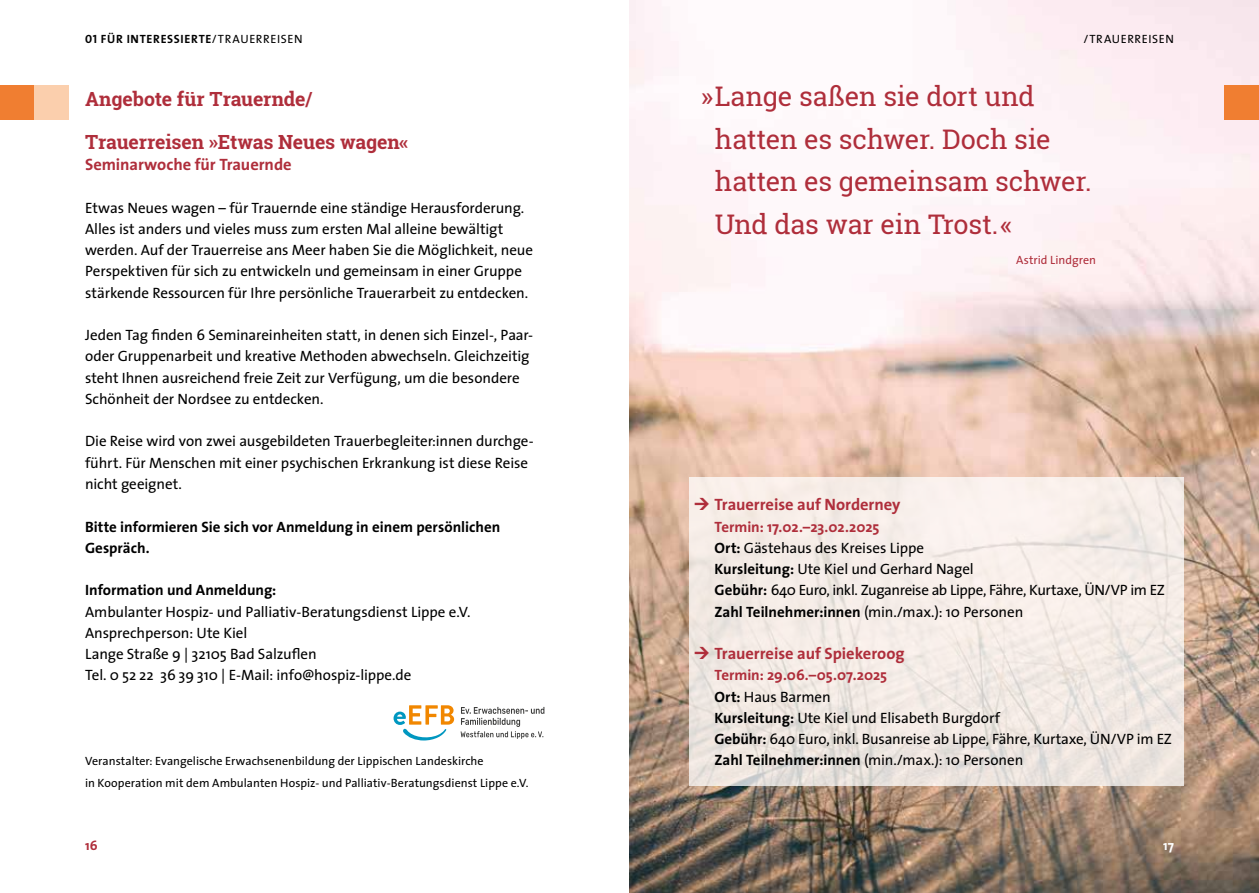
<style>
.page{position:relative;width:1259px;height:893px;background:#fff}
.page>*{position:absolute;margin:0;border:0;box-sizing:border-box;transform-origin:0 0}
.t1{font:27px/42.5px "Roboto Slab";letter-spacing:-.01em;color:#af2e3b}
.t2{font:700 19.5px/42.6px "Roboto Slab";letter-spacing:-.01em;color:#af2e3b}
.t3{font:700 16.5px "The Sans";letter-spacing:-.005em;color:#af2e3b}
.t4{font:15px/21.3px "The Sans";letter-spacing:-.005em;color:#000}
.t5{font:700 15px/21.3px "The Sans";color:#000}
.t6{font:700 13.5px "The Sans";color:#af2e3b}
.t7{font:700 13.5px "The Sans";color:#fff}
.t8{font:12px/21.3px "The Sans";letter-spacing:.005em;color:#000}
.t9{font:700 12px "The Sans";letter-spacing:.055em;color:#000}
.t10{font:12px "The Sans";letter-spacing:.005em;color:#af2e3b}
.t11{font:12px "The Sans";letter-spacing:.055em;color:#000}
.s1{font-family:"The Sans Bold Caps";font-weight:400}
.s2{font-weight:400}
.s3{font-weight:700;color:#af2e3b}
.s4{font-weight:700}
</style>
<div class="page">
<div style="left:0;top:85px;width:34px;height:34px;background:#f07e31"></div>
<div style="left:34px;top:85px;width:34px;height:34px;background:#fbcfad"></div>
<img style="left:629px;top:0;width:630px;height:893px">
<div style="left:1225px;top:85px;width:34px;height:34px;background:#f07e31"></div>
<svg style="left:393px;top:705px;width:61px;height:35px"></svg>
<svg style="left:460px;top:707px;width:84px;height:32px"></svg>
<svg style="left:689px;top:477px;width:494px;height:308px;background:#f1e9e4"></svg>
<svg style="left:695px;top:498px;width:14px;height:12px"></svg>
<svg style="left:695px;top:647px;width:14px;height:12px"></svg>
<p class="t9" style="left:85px;top:29px;width:219px"><span class="s1">01</span> FÜR INTERESSIERTE<span class="s2">/TRAUERREISEN</span></p>
<p class="t11" style="left:1083px;top:29px;width:92px">/TRAUERREISEN</p>
<h2 class="t2" style="left:85px;top:78px;width:325px">Angebote für Trauernde/<br>Trauerreisen »Etwas Neues wagen«</h2>
<p class="t3" style="left:85px;top:151px;width:208px">Seminarwoche für Trauernde</p>
<p class="t4" style="left:85px;top:196px;width:449px">Etwas Neues wagen – für Trauernde eine ständige Herausforderung.<br>Alles ist anders und vieles muss zum ersten Mal alleine bewältigt werden. Auf der Trauerreise ans Meer haben Sie die Möglichkeit, neue Perspektiven für sich zu entwickeln und gemeinsam in einer Gruppe stärkende Ressourcen für Ihre persönliche Trauerarbeit zu entdecken.</p>
<p class="t4" style="left:85px;top:324px;width:450px">Jeden Tag finden 6 Seminareinheiten statt, in denen sich Einzel-, Paar&shy;oder Gruppenarbeit und kreative Methoden abwechseln. Gleichzeitig steht Ihnen ausreichend freie Zeit zur Verfügung, um die besondere Schönheit der Nordsee zu entdecken.</p>
<p class="t4" style="left:85px;top:430px;width:450px">Die Reise wird von zwei ausgebildeten Trauerbegleiter:innen durchge&shy;führt. Für Menschen mit einer psychischen Erkrankung ist diese Reise nicht geeignet.</p>
<p class="t5" style="left:85px;top:515px;width:417px">Bitte informieren Sie sich vor Anmeldung in einem persönlichen<br>Gespräch.</p>
<p class="t5" style="left:85px;top:579px;width:193px">Information und Anmeldung:</p>
<p class="t4" style="left:85px;top:600px;width:387px">Ambulanter Hospiz- und Palliativ-Beratungsdienst Lippe e.V.<br>Ansprechperson: Ute Kiel<br>Lange Straße 9 | 32105 Bad Salzuflen<br>Tel. 0 52 22 36 39 310 | E-Mail: info@hospiz-lippe.de</p>
<p class="t8" style="left:85px;top:750px;width:445px">Veranstalter: Evangelische Erwachsenenbildung der Lippischen Landeskirche<br>in Kooperation mit dem Ambulanten Hospiz- und Palliativ-Beratungsdienst Lippe e.V.</p>
<h1 class="t1" style="left:715px;top:75px;width:378px;text-indent:-14px">»Lange saßen sie dort und hatten es schwer. Doch sie hatten es gemeinsam schwer.<br>Und das war ein Trost.«</h1>
<p class="t10" style="left:1016px;top:250px;width:82px">Astrid Lindgren</p>
<p class="t3" style="left:714px;top:491px;width:187px">Trauerreise auf Norderney</p>
<p class="t4" style="left:714px;top:515px;width:452px"><span class="s3">Termin: 17.02.–23.02.2025<br></span><span class="s4">Ort:</span> Gästehaus des Kreises Lippe<br><span class="s4">Kursleitung:</span> Ute Kiel und Gerhard Nagel<br><span class="s4">Gebühr:</span> 640 Euro, inkl. Zuganreise ab Lippe, Fähre, Kurtaxe, ÜN/VP im EZ <span class="s4">Zahl Teilnehmer:innen</span> (min./max.): 10 Personen</p>
<p class="t3" style="left:714px;top:640px;width:191px">Trauerreise auf Spiekeroog</p>
<p class="t4" style="left:714px;top:664px;width:459px"><span class="s3">Termin: 29.06.–05.07.2025<br></span><span class="s4">Ort:</span> Haus Barmen<br><span class="s4">Kursleitung:</span> Ute Kiel und Elisabeth Burgdorf<br><span class="s4">Gebühr:</span> 640 Euro, inkl. Busanreise ab Lippe, Fähre, Kurtaxe, ÜN/VP im EZ <span class="s4">Zahl Teilnehmer:innen</span> (min./max.): 10 Personen</p>
<p class="t6" style="left:85px;top:835px;width:14px">16</p>
<p class="t7" style="left:1163px;top:835px;width:12px">17</p>
</div>
